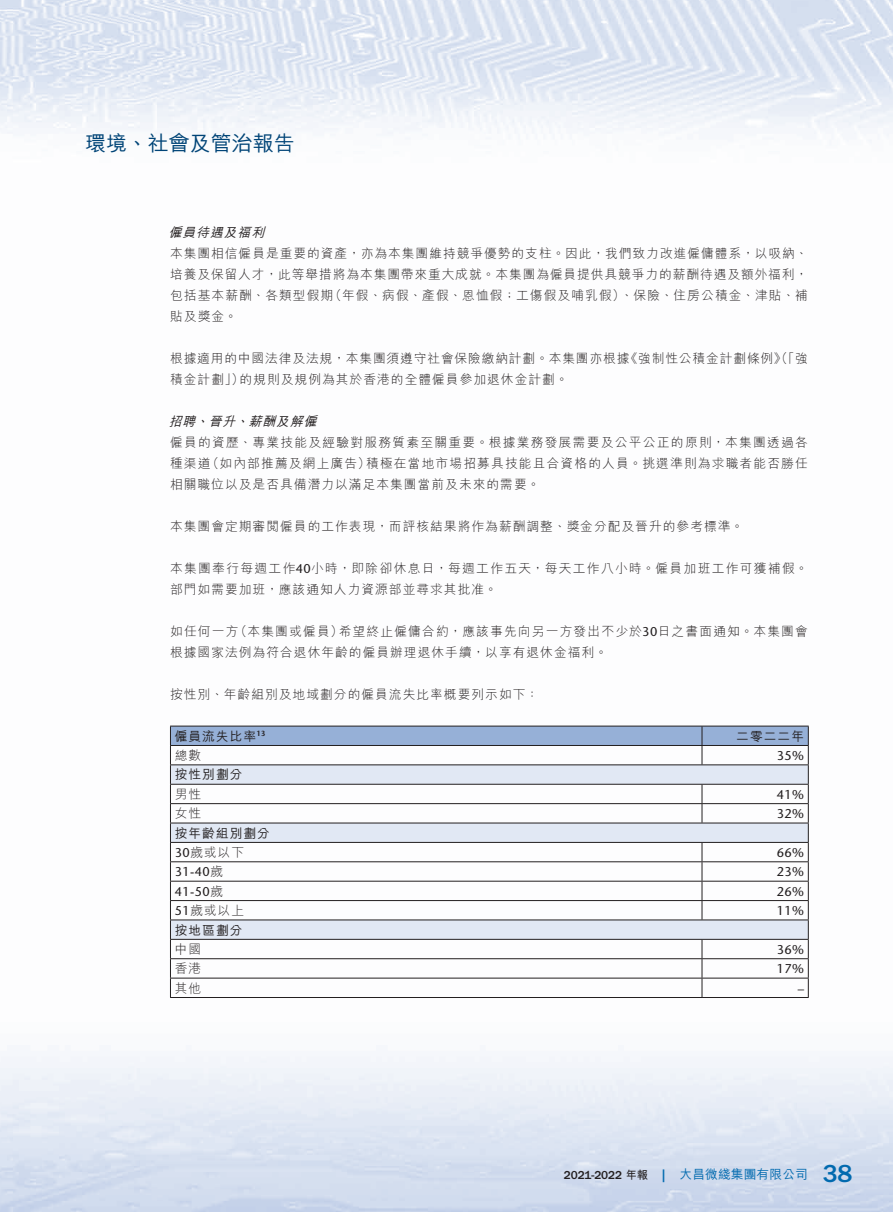
<style>
.page{position:relative;width:893px;height:1212px;background:#fff}
.page>*{position:absolute;margin:0;border:0;box-sizing:border-box;transform-origin:0 0}
.t1{font:500 25.5px "ITC Franklin Gothic Std";color:#016aaf}
.t2{font:500 21px "M Hei HK";color:#047}
.t3{font:300 12.75px/21px "M Hei HK";letter-spacing:.08em;color:#231f20}
.t4{font:300 12.75px/21px "M Hei HK";letter-spacing:.1em;color:#231f20;text-align:right}
.t5{font:300 12.75px/21px "M Hei HK";letter-spacing:.105em;color:#231f20}
.t6{font:500 12.75px "Stone Sans Std";letter-spacing:.03em;color:#231f20}
.t7{font:500 12.75px/19.4px "M Hei HK";letter-spacing:.08em;color:#231f20}
.t8{font:italic 500 12.75px "M Hei HK";color:#231f20}
.t9{font:500 12.75px "M Hei HK";letter-spacing:.01em;color:#016aaf}
.t10{font:500 12.75px "ITC Franklin Gothic Std";color:#016aaf}
.t11{font:500 12px "ITC Franklin Gothic Std";letter-spacing:-.01em;color:#231f20}
.t12{font:600 7.5px "Stone Sans Std";color:#231f20}
.s1{font-family:"Stone Sans Std";font-weight:500}
.s2{font-family:"M Hei HK";font-weight:300}
.s3{font-family:"Stone Sans Std"}
.s4{font-weight:300}
.s5{font-family:"M Hei HK";font-weight:700;font-size:11.25px}
</style>
<div class="page">
<img style="left:0;top:0;width:893px;height:1212px">
<hr style="left:170px;top:997px;width:532px;height:1px;background:#231f20">
<hr style="left:702px;top:997px;width:107px;height:1px;background:#231f20">
<svg style="left:170px;top:726px;width:639px;height:271px"></svg>
<hr style="left:170px;top:842px;width:532px;height:1px;background:#231f20">
<hr style="left:702px;top:842px;width:107px;height:1px;background:#231f20">
<h2 class="t2" style="left:85px;top:128px;width:211px">環境、社會及管治報告</h2>
<p class="t8" style="left:169px;top:223px;width:101px">僱員待遇及福利</p>
<p class="t3" style="left:170px;top:242px;width:639px;text-align:right">本集團相信僱員是重要的資產，亦為本集團維持競爭優勢的支柱。因此，我們致力改進僱傭體系，以吸納、培養及保留人才，此等舉措將為本集團帶來重大成就。本集團為僱員提供具競爭力的薪酬待遇及額外福利，（年假、病假、產假、恩恤假；工傷假及哺乳假）、保險、住房公積金、津貼、補</p>
<p class="t3" style="left:170px;top:284px;width:165px">包括基本薪酬、各類型假期貼及獎金。</p>
<p class="t3" style="left:625px;top:347px;width:184px">《強制性公積金計劃條例》（「強</p>
<p class="t3" style="left:240px;top:347px;width:391px;text-indent:-69px">根據適用的中國法律及法規，本集團須遵守社會保險繳納計劃。本集團亦根據的規則及規例為其於香港的全體僱員參加退休金計劃。</p>
<p class="t3" style="left:170px;top:368px;width:75px">積金計劃」）</p>
<p class="t8" style="left:249px;top:412px;width:74px">薪酬及解僱</p>
<p class="t8" style="left:169px;top:412px;width:32px">招聘</p>
<p class="t4" style="left:170px;top:431px;width:639px">僱員的資歷、專業技能及經驗對服務質素至關重要。根據業務發展需要及公平公正的原則，本集團透過各積極在當地市場招募具技能且合資格的人員。挑選準則為求職者能否勝任</p>
<p class="t8" style="left:209px;top:412px;width:32px">晉升</p>
<p class="t8" style="left:196px;top:412px;width:19px">、</p>
<p class="t8" style="left:236px;top:412px;width:19px">、</p>
<p class="t3" style="left:206px;top:452px;width:165px">（如內部推薦及網上廣告）</p>
<p class="t3" style="left:170px;top:452px;width:371px">種渠道<br>相關職位以及是否具備潛力以滿足本集團當前及未來的需要。</p>
<p class="t3" style="left:170px;top:515px;width:575px">本集團會定期審閱僱員的工作表現，而評核結果將作為薪酬調整、獎金分配及晉升的參考標準。</p>
<p class="t5" style="left:170px;top:557px;width:639px">本集團奉行每週工作<span class="s1">40</span>小時，即除卻休息日，每週工作五天，每天工作八小時。僱員加班工作可獲補假。部門如需要加班，應該通知人力資源部並尋求其批准。</p>
<p class="t3" style="left:339px;top:620px;width:471px">希望終止僱傭合約，應該事先向另一方發出不少於<span class="s1">30</span>日之書面通知。本集團會</p>
<p class="t3" style="left:234px;top:620px;width:110px">（本集團或僱員）</p>
<p class="t3" style="left:170px;top:620px;width:439px">如任何一方<br>根據國家法例為符合退休年齡的僱員辦理退休手續，以享有退休金福利。</p>
<p class="t3" style="left:170px;top:683px;width:370px">按性別、年齡組別及地域劃分的僱員流失比率概要列示如下：</p>
<p class="t7" style="left:175px;top:725px;width:83px">僱員流失比率</p>
<p class="t12" style="left:257px;top:729px;width:10px">13</p>
<p class="t7" style="left:736px;top:725px;width:69px">二零二二年</p>
<p class="t3" style="left:175px;top:744px;width:28px">總數</p>
<p class="t7" style="left:175px;top:764px;width:69px">按性別劃分</p>
<p class="t6" style="left:777px;top:748px;width:29px">35%</p>
<p class="t3" style="left:175px;top:783px;width:28px">男性</p>
<p class="t6" style="left:777px;top:787px;width:29px">41%</p>
<p class="t3" style="left:175px;top:802px;width:28px">女性</p>
<p class="t7" style="left:175px;top:822px;width:97px">按年齡組別劃分</p>
<p class="t6" style="left:777px;top:806px;width:29px">32%</p>
<p class="t3" style="left:175px;top:841px;width:71px"><span class="s1">30</span>歲或以下</p>
<p class="t6" style="left:777px;top:845px;width:29px">66%</p>
<p class="t6" style="left:175px;top:864px;width:50px">31-40<span class="s2">歲</span></p>
<p class="t6" style="left:777px;top:864px;width:29px">23%</p>
<p class="t6" style="left:175px;top:884px;width:50px">41-50<span class="s2">歲</span></p>
<p class="t6" style="left:777px;top:884px;width:29px">26%</p>
<p class="t7" style="left:175px;top:900px;width:71px"><span class="s3">51</span><span class="s4">歲或以上</span>按地區劃分</p>
<p class="t6" style="left:777px;top:903px;width:29px">11%</p>
<p class="t3" style="left:175px;top:938px;width:28px">中國</p>
<p class="t6" style="left:777px;top:942px;width:29px">36%</p>
<p class="t3" style="left:175px;top:957px;width:28px">香港</p>
<p class="t6" style="left:777px;top:961px;width:29px">17%</p>
<p class="t3" style="left:175px;top:977px;width:28px">其他</p>
<p class="t6" style="left:798px;top:980px;width:8px">–</p>
<p class="t11" style="left:564px;top:1168px;width:86px">2021-2022 <span class="s5">年報</span></p>
<p class="t10" style="left:660px;top:1167px;width:8px">|</p>
<p class="t9" style="left:679px;top:1165px;width:130px">大昌微綫集團有限公司</p>
<h1 class="t1" style="left:823px;top:1159px;width:31px">38</h1>
</div>
